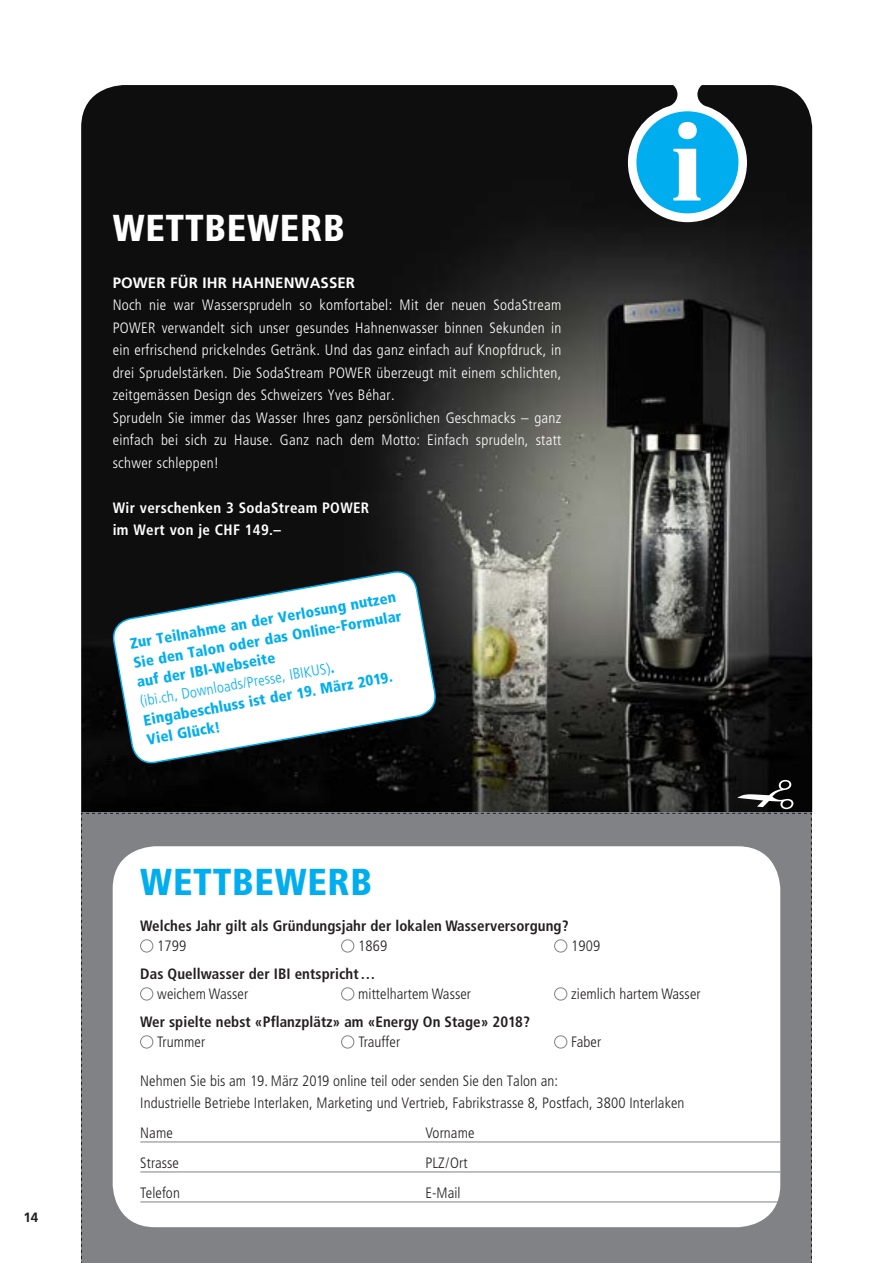
<style>
.page{position:relative;width:893px;height:1263px;background:#fff}
.page>*{position:absolute;margin:0;border:0;box-sizing:border-box;transform-origin:0 0}
.t1{font:900 condensed 37.5px "Frutiger LT Std";letter-spacing:.02em;color:#00aeef}
.haupttitel{font:900 condensed 37.5px "Frutiger LT Std";letter-spacing:.02em;color:#fff}
.Lauftext{font:300 condensed 15px/22.5px "Frutiger LT Std";letter-spacing:.02em;color:#fff;text-align:justify}
.t2{font:300 condensed 15px "Frutiger LT Std";letter-spacing:.005em;color:#231f20}
.t3{font:700 condensed 15px "Frutiger LT Std";letter-spacing:.005em;color:#231f20}
.Lauftext-2{font:900 condensed 15px "Frutiger LT Std";color:#00aeef}
.Lauftext-3{font:700 condensed 15px "Frutiger LT Std";letter-spacing:.02em;color:#fff}
.Lauftext-4{font:300 condensed 15px "Frutiger LT Std";color:#00aeef}
.haupttitel-2{font:700 15px "Frutiger LT Std";letter-spacing:.005em;color:#fff}
.t4{font:700 13.5px "Frutiger LT Std";color:#231f20}
.s1{font-weight:900}
</style>
<div class="page">
<img style="left:81px;top:85px;width:731px;height:695px">
<svg style="left:628px;top:85px;width:119px;height:137px"></svg>
<svg style="left:81px;top:780px;width:731px;height:483px"></svg>
<svg style="left:111px;top:569px;width:327px;height:197px"></svg>
<p class="t4" style="left:23px;top:1209px;width:17px">14</p>
<p class="haupttitel" style="left:113px;top:205px;width:233px">WETTBEWERB</p>
<p class="haupttitel-2" style="left:113px;top:274px;width:244px">POWER FÜR IHR HAHNENWASSER</p>
<p class="Lauftext" style="left:113px;top:294px;width:450px">Noch nie war Wassersprudeln so komfortabel: Mit der neuen SodaStream POWER verwandelt sich unser gesundes Hahnenwasser binnen Sekunden in ein erfrischend prickelndes Getränk. Und das ganz einfach auf Knopfdruck, in drei Sprudelstärken. Die SodaStream POWER überzeugt mit einem schlichten, zeitgemässen Design des Schweizers Yves Béhar.</p>
<p class="Lauftext" style="left:113px;top:406px;width:450px">Sprudeln Sie immer das Wasser Ihres ganz persönlichen Geschmacks – ganz einfach bei sich zu Hause. Ganz nach dem Motto: Einfach sprudeln, statt schwer schleppen!</p>
<p class="Lauftext-3" style="left:113px;top:499px;width:258px">Wir verschenken 3 SodaStream POWER</p>
<p class="Lauftext-3" style="left:113px;top:521px;width:170px">im Wert von je CHF 149.–</p>
<p class="Lauftext-2" style="left:129px;top:635px;width:271px;rotate:-10deg">Zur Teilnahme an der Verlosung nutzen</p>
<p class="Lauftext-2" style="left:132px;top:654px;width:274px;rotate:-10deg">Sie den Talon oder das Online-Formular</p>
<p class="Lauftext-2" style="left:135px;top:673px;width:142px;rotate:-10deg">auf der IBI-Webseite</p>
<p class="Lauftext-4" style="left:139px;top:693px;width:198px;rotate:-10deg">(ibi.ch, Downloads/Presse, IBIKUS)<span class="s1">.</span></p>
<p class="Lauftext-2" style="left:142px;top:711px;width:254px;rotate:-10deg">Eingabeschluss ist der 19. März 2019.</p>
<p class="Lauftext-2" style="left:146px;top:731px;width:76px;rotate:-10deg">Viel Glück!</p>
<p class="t1" style="left:140px;top:860px;width:233px">WETTBEWERB</p>
<p class="t3" style="left:140px;top:917px;width:430px">Welches Jahr gilt als Gründungsjahr der lokalen Wasserversorgung?</p>
<p class="t2" style="left:157px;top:937px;width:31px">1799</p>
<p class="t2" style="left:358px;top:937px;width:31px">1869</p>
<p class="t2" style="left:571px;top:937px;width:31px">1909</p>
<p class="t3" style="left:140px;top:965px;width:237px">Das Quellwasser der IBI entspricht…</p>
<p class="t2" style="left:157px;top:985px;width:92px">weichem Wasser</p>
<p class="t2" style="left:358px;top:985px;width:114px">mittelhartem Wasser</p>
<p class="t2" style="left:571px;top:985px;width:131px">ziemlich hartem Wasser</p>
<p class="t3" style="left:140px;top:1013px;width:391px">Wer spielte nebst «Pflanzplätz» am «Energy On Stage» 2018?</p>
<p class="t2" style="left:157px;top:1033px;width:49px">Trummer</p>
<p class="t2" style="left:359px;top:1033px;width:43px">Trauffer</p>
<p class="t2" style="left:571px;top:1033px;width:32px">Faber</p>
<p class="t2" style="left:140px;top:1072px;width:419px">Nehmen Sie bis am 19. März 2019 online teil oder senden Sie den Talon an:</p>
<p class="t2" style="left:140px;top:1094px;width:546px">Industrielle Betriebe Interlaken, Marketing und Vertrieb, Fabrikstrasse 8, Postfach, 3800 Interlaken</p>
<p class="t2" style="left:140px;top:1124px;width:34px">Name</p>
<p class="t2" style="left:425px;top:1124px;width:51px">Vorname</p>
<p class="t2" style="left:140px;top:1154px;width:40px">Strasse</p>
<p class="t2" style="left:425px;top:1154px;width:44px">PLZ/Ort</p>
<p class="t2" style="left:140px;top:1184px;width:41px">Telefon</p>
<p class="t2" style="left:425px;top:1184px;width:37px">E-Mail</p>
</div>
